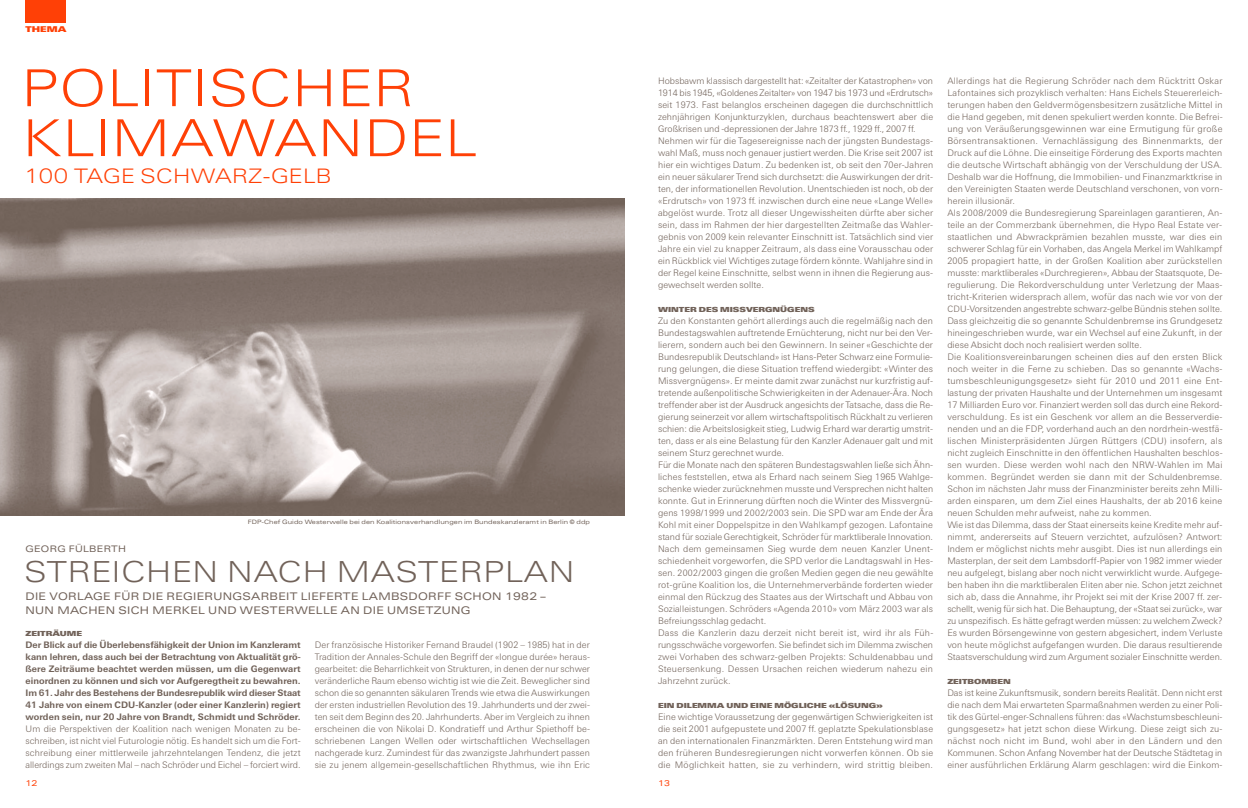
<style>
.page{position:relative;width:1248px;height:808px;background:#fff}
.page>*{position:absolute;margin:0;border:0;box-sizing:border-box;transform-origin:0 0}
.t1{font:300 51px/50px "Linotype Univers Extd";letter-spacing:.025em;color:#ff4006}
.t2{font:300 29px "Linotype Univers Extd";letter-spacing:.03em;color:#716259}
.t3{font:300 20px "Linotype Univers Extd";letter-spacing:.025em;color:#ff4006}
.t4{font:10.5px/13.5px "Linotype Univers Extd";letter-spacing:.03em;color:#716259}
.t5{font:300 9px/12px "Linotype Univers 330";letter-spacing:.015em;color:#716259;text-align:justify}
.t6{font:700 9px/12px "Linotype Univers Basic";letter-spacing:.01em;color:#716259;text-align:justify}
.t7{font:9px "Linotype Univers Extd";letter-spacing:.04em;color:#716259}
.t8{font:8px "Linotype Univers Extd X Black";color:#ff4006}
.t9{font:8px "Linotype Univers Extd";color:#ff4006}
.t10{font:7px "Linotype Univers Extd X Black";color:#716259}
.t11{font:6px "Linotype Univers Extd";letter-spacing:.015em;color:#716259}
.s1{font-size:8.8px}
</style>
<div class="page">
<img style="left:0;top:198px;width:624px;height:318px">
<div style="left:26px;top:0;width:40px;height:23px;background:#ff4006"></div>
<p class="t8" style="left:26px;top:27px;width:42px">THEMA</p>
<h1 class="t1" style="left:22px;top:68px;width:456px">POLITISCHER<br>KLIMAWANDEL</h1>
<h3 class="t3" style="left:24px;top:169px;width:309px">100 TAGE SCHWARZ-GELB</h3>
<p class="t11" style="left:248px;top:519px;width:344px">FDP-Chef Guido Westerwelle bei den Koalitionsverhandlungen im Bundeskanzleramt in Berlin © ddp</p>
<p class="t7" style="left:26px;top:546px;width:102px">GEORG FÜLBERTH</p>
<h2 class="t2" style="left:24px;top:561px;width:551px">STREICHEN NACH MASTERPLAN</h2>
<p class="t4" style="left:26px;top:590px;width:522px">DIE VORLAGE FÜR DIE REGIERUNGSARBEIT LIEFERTE LAMBSDORFF SCHON 1982 –<br>NUN MACHEN SICH MERKEL UND WESTERWELLE AN DIE UMSETZUNG</p>
<p class="t10" style="left:26px;top:631px;width:58px">ZEITRÄUME</p>
<p class="t6" style="left:26px;top:640px;width:276px">Der Blick auf die Überlebensfähigkeit der Union im Kanzleramt kann lehren, dass auch bei der Betrachtung von Aktualität grö&shy;ßere Zeiträume beachtet werden müssen, um die Gegenwart einordnen zu können und sich vor Aufgeregtheit zu bewahren.<br>Im 61. Jahr des Bestehens der Bundesrepublik wird dieser Staat 41 Jahre von einem CDU-Kanzler (oder einer Kanzlerin) regiert worden sein, nur 20 Jahre von Brandt, Schmidt und Schröder.</p>
<p class="t5" style="left:26px;top:723px;width:277px">Um die Perspektiven der Koalition nach wenigen Monaten zu be&shy;schreiben, ist nicht viel Futurologie nötig. Es handelt sich um die Fort&shy;schreibung einer mittlerweile jahrzehntelangen Tendenz, die jetzt allerdings zum zweiten Mal – nach Schröder und Eichel – forciert wird.</p>
<p class="t9" style="left:26px;top:780px;width:14px">12</p>
<p class="t5" style="left:315px;top:639px;width:277px">Der französische Historiker Fernand Braudel (1902 – 1985) hat in der Tradition der Annales-Schule den Begriff der «longue durée» heraus&shy;gearbeitet: die Beharrlichkeit von Strukturen, in denen der nur schwer veränderliche Raum ebenso wichtig ist wie die Zeit. Beweglicher sind schon die so genannten säkularen Trends wie etwa die Auswirkungen der ersten industriellen Revolution des 19. Jahrhunderts und der zwei&shy;ten seit dem Beginn des 20. Jahrhunderts. Aber im Vergleich zu ihnen erscheinen die von Nikolai D. Kondratieff und Arthur Spiethoff be&shy;schriebenen Langen Wellen oder wirtschaftlichen Wechsellagen nachgerade kurz. Zumindest für das zwanzigste Jahrhundert passen sie zu jenem allgemein-gesellschaftlichen Rhythmus, wie ihn Eric</p>
<p class="t5" style="left:658px;top:75px;width:277px;text-align:left">Hobsbawm klassisch dargestellt hat: «Zeitalter der Katastrophen» von 1914 bis 1945, «Goldenes Zeitalter» von 1947 bis 1973 und «Erdrutsch» seit 1973. Fast belanglos erscheinen dagegen die durchschnittlich zehnjährigen Konjunkturzyklen, durchaus beachtenswert aber die Großkrisen und -depressionen der Jahre <span class="s1">1873</span> ff., 1929 ff., 2007 ff.<br>Nehmen wir für die Tagesereignisse nach der jüngsten Bundestags&shy;wahl Maß, muss noch genauer justiert werden. Die Krise seit 2007 ist hier ein wichtiges Datum. Zu bedenken ist, ob seit den 70er-Jahren ein neuer säkularer Trend sich durchsetzt: die Auswirkungen der drit&shy;ten, der informationellen Revolution. Unentschieden ist noch, ob der «Erdrutsch» von <span class="s1">1973</span> ff. inzwischen durch eine neue «Lange Welle» abgelöst wurde. Trotz all dieser Ungewissheiten dürfte aber sicher sein, dass im Rahmen der hier dargestellten Zeitmaße das Wahler&shy;gebnis von 2009 kein relevanter Einschnitt ist. Tatsächlich sind vier Jahre ein viel zu knapper Zeitraum, als dass eine Vorausschau oder ein Rückblick viel Wichtiges zutage fördern könnte. Wahljahre sind in der Regel keine Einschnitte, selbst wenn in ihnen die Regierung aus&shy;gewechselt werden sollte.</p>
<p class="t10" style="left:658px;top:307px;width:158px">WINTER DES MISSVERGNÜGENS</p>
<p class="t5" style="left:658px;top:315px;width:277px;text-align:left">Zu den Konstanten gehört allerdings auch die regelmäßig nach den Bundestagswahlen auftretende Ernüchterung, nicht nur bei den Ver&shy;lierern, sondern auch bei den Gewinnern. In seiner «Geschichte der Bundesrepublik Deutschland» ist Hans-Peter Schwarz eine Formulie&shy;rung gelungen, die diese Situation treffend wiedergibt: «Winter des Missvergnügens». Er meinte damit zwar zunächst nur kurzfristig auf&shy;tretende außenpolitische Schwierigkeiten in der Adenauer-Ära. Noch treffender aber ist der Ausdruck angesichts der Tatsache, dass die Re&shy;gierung seinerzeit vor allem wirtschaftspolitisch Rückhalt zu verlieren schien: die Arbeitslosigkeit stieg, Ludwig Erhard war derartig umstrit&shy;ten, dass er als eine Belastung für den Kanzler Adenauer galt und mit seinem Sturz gerechnet wurde.<br>Für die Monate nach den späteren Bundestagswahlen ließe sich Ähn&shy;liches feststellen, etwa als Erhard nach seinem Sieg 1965 Wahlge&shy;schenke wieder zurücknehmen musste und Versprechen nicht halten konnte. Gut in Erinnerung dürften noch die Winter des Missvergnü&shy;gens <span class="s1">1998/1999</span> und <span class="s1">2002/2003</span> sein. Die SPD war am Ende der Ära Kohl mit einer Doppelspitze in den Wahlkampf gezogen. Lafontaine stand für soziale Gerechtigkeit, Schröder für marktliberale Innovation.<br>Nach dem gemeinsamen Sieg wurde dem neuen Kanzler Unent&shy;schiedenheit vorgeworfen, die SPD verlor die Landtagswahl in Hes&shy;sen. <span class="s1">2002/2003</span> gingen die großen Medien gegen die neu gewählte rot-grüne Koalition los, die Unternehmerverbände forderten wieder einmal den Rückzug des Staates aus der Wirtschaft und Abbau von Sozialleistungen. Schröders «Agenda <span class="s1">2010</span>» vom März <span class="s1">2003</span> war als Befreiungsschlag gedacht.<br>Dass die Kanzlerin dazu derzeit nicht bereit ist, wird ihr als Füh&shy;rungsschwäche vorgeworfen. Sie befindet sich im Dilemma zwischen zwei Vorhaben des schwarz-gelben Projekts: Schuldenabbau und Steuersenkung. Dessen Ursachen reichen wiederum nahezu ein Jahrzehnt zurück.</p>
<p class="t10" style="left:658px;top:703px;width:226px">EIN DILEMMA UND EINE MÖGLICHE «LÖSUNG»</p>
<p class="t5" style="left:658px;top:711px;width:276px">Eine wichtige Voraussetzung der gegenwärtigen Schwierigkeiten ist die seit 2001 aufgepustete und 2007 ff. geplatzte Spekulationsblase an den internationalen Finanzmärkten. Deren Entstehung wird man den früheren Bundesregierungen nicht vorwerfen können. Ob sie die Möglichkeit hatten, sie zu verhindern, wird strittig bleiben.</p>
<p class="t9" style="left:658px;top:780px;width:14px">13</p>
<p class="t5" style="left:947px;top:75px;width:277px;text-align:left">Allerdings hat die Regierung Schröder nach dem Rücktritt Oskar Lafontaines sich prozyklisch verhalten: Hans Eichels Steuererleich&shy;terungen haben den Geldvermögensbesitzern zusätzliche Mittel in die Hand gegeben, mit denen spekuliert werden konnte. Die Befrei&shy;ung von Veräußerungsgewinnen war eine Ermutigung für große Börsentransaktionen. Vernachlässigung des Binnenmarkts, der Druck auf die Löhne. Die einseitige Förderung des Exports machten die deutsche Wirtschaft abhängig von der Verschuldung der USA.<br>Deshalb war die Hoffnung, die Immobilien- und Finanzmarktkrise in den Vereinigten Staaten werde Deutschland verschonen, von vorn&shy;herein illusionär.<br>Als <span class="s1">2008/2009</span> die Bundesregierung Spareinlagen garantieren, An&shy;teile an der Commerzbank übernehmen, die Hypo Real Estate ver&shy;staatlichen und Abwrackprämien bezahlen musste, war dies ein schwerer Schlag für ein Vorhaben, das Angela Merkel im Wahlkampf 2005 propagiert hatte, in der Großen Koalition aber zurückstellen musste: marktliberales «Durchregieren», Abbau der Staatsquote, De&shy;regulierung. Die Rekordverschuldung unter Verletzung der Maas&shy;tricht-Kriterien widersprach allem, wofür das nach wie vor von der <span class="s1">CDU</span>-Vorsitzenden angestrebte schwarz-gelbe Bündnis stehen sollte.<br>Dass gleichzeitig die so genannte Schuldenbremse ins Grundgesetz hineingeschrieben wurde, war ein Wechsel auf eine Zukunft, in der diese Absicht doch noch realisiert werden sollte.<br>Die Koalitionsvereinbarungen scheinen dies auf den ersten Blick noch weiter in die Ferne zu schieben. Das so genannte «Wachs&shy;tumsbeschleunigungsgesetz» sieht für 2010 und 2011 eine Ent&shy;lastung der privaten Haushalte und der Unternehmen um insgesamt 17 Milliarden Euro vor. Finanziert werden soll das durch eine Rekord&shy;verschuldung. Es ist ein Geschenk vor allem an die Besserverdie&shy;nenden und an die FDP, vorderhand auch an den nordrhein-westfä&shy;lischen Ministerpräsidenten Jürgen Rüttgers (CDU) insofern, als nicht zugleich Einschnitte in den öffentlichen Haushalten beschlos&shy;sen wurden. Diese werden wohl nach den NRW-Wahlen im Mai kommen. Begründet werden sie dann mit der Schuldenbremse.<br>Schon im nächsten Jahr muss der Finanzminister bereits zehn Milli&shy;arden einsparen, um dem Ziel eines Haushalts, der ab 2016 keine neuen Schulden mehr aufweist, nahe zu kommen.<br>Wie ist das Dilemma, dass der Staat einerseits keine Kredite mehr auf&shy;nimmt, andererseits auf Steuern verzichtet, aufzulösen? Antwort:<br>Indem er möglichst nichts mehr ausgibt. Dies ist nun allerdings ein Masterplan, der seit dem Lambsdorff-Papier von 1982 immer wieder neu aufgelegt, bislang aber noch nicht verwirklicht wurde. Aufgege&shy;ben haben ihn die marktliberalen Eliten aber nie. Schon jetzt zeichnet sich ab, dass die Annahme, ihr Projekt sei mit der Krise 2007 ff. zer&shy;schellt, wenig für sich hat. Die Behauptung, der «Staat sei zurück», war zu unspezifisch. Es hätte gefragt werden müssen: zu welchem Zweck?<br>Es wurden Börsengewinne von gestern abgesichert, indem Verluste von heute möglichst aufgefangen wurden. Die daraus resultierende Staatsverschuldung wird zum Argument sozialer Einschnitte werden.</p>
<p class="t10" style="left:947px;top:679px;width:65px">ZEITBOMBEN</p>
<p class="t5" style="left:947px;top:687px;width:277px">Das ist keine Zukunftsmusik, sondern bereits Realität. Denn nicht erst die nach dem Mai erwarteten Sparmaßnahmen werden zu einer Poli&shy;tik des Gürtel-enger-Schnallens führen: das «Wachstumsbeschleuni&shy;gungsgesetz» hat jetzt schon diese Wirkung. Diese zeigt sich zu&shy;nächst noch nicht im Bund, wohl aber in den Ländern und den Kommunen. Schon Anfang November hat der Deutsche Städtetag in einer ausführlichen Erklärung Alarm geschlagen: wird die Einkom-</p>
</div>
